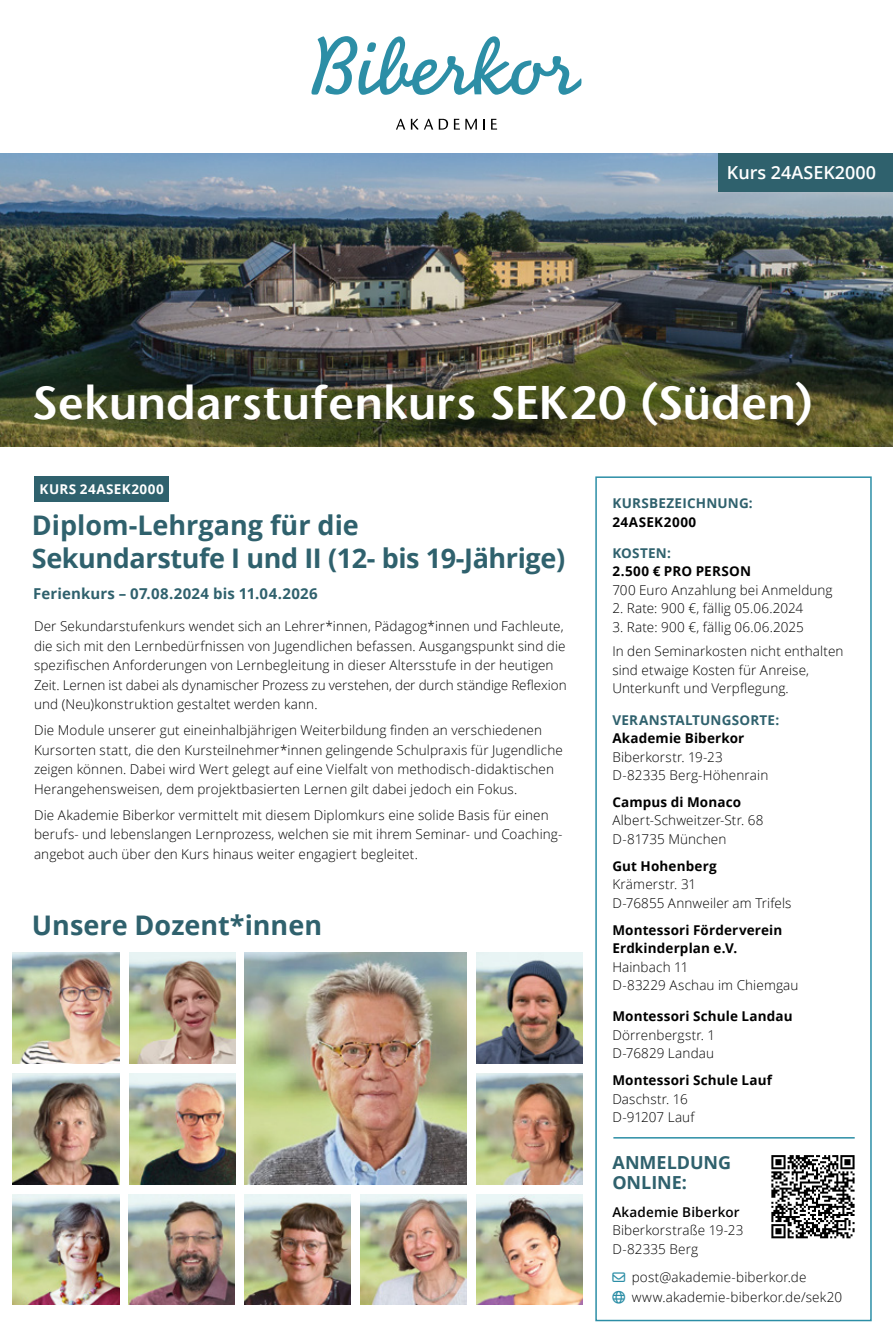
<style>
.page{position:relative;width:893px;height:1340px;background:#fff}
.page>*{position:absolute;margin:0;border:0;box-sizing:border-box;transform-origin:0 0}
.t1{font:45px "Stone Sans Semi Boold";letter-spacing:.005em;color:#fff}
.t2{font:700 27px/33px "Open Sans";color:#2f616d}
.t3{font:700 18px/19.5px "Open Sans";color:#2f616d}
.t4{font:600 18px "Open Sans";color:#fff}
.t5{font:700 15px "Open Sans";letter-spacing:.01em;color:#2f616d}
.t6{font:300 13.5px/19.5px "Open Sans";letter-spacing:.01em;color:#000}
.t7{font:700 13.5px/18.5px "Open Sans";letter-spacing:.01em;color:#000}
.t8{font:700 13.5px "Open Sans";letter-spacing:.02em;color:#2f616d}
.t9{font:600 13.5px "Open Sans";letter-spacing:.015em;color:#000}
.t10{font:700 13.5px "Open Sans";letter-spacing:.04em;color:#fff}
.t11{font:700 13.5px "Open Sans";letter-spacing:.04em;color:#000}
.s1{color:#2c8ea6}
</style>
<div class="page">
<img style="left:0;top:153px;width:893px;height:293px">
<div style="left:719px;top:153px;width:174px;height:38px;background:#2f616d"></div>
<div style="left:34px;top:476px;width:134px;height:26px;background:#2f616d"></div>
<div style="left:595px;top:476px;width:277px;height:845px;background:#fff;border:2px solid #2c8ea6"></div>
<hr style="left:613px;top:1137px;width:242px;height:1px;background:#2c8ea6">
<img style="left:13px;top:1194px;width:106px;height:110px">
<img style="left:476px;top:952px;width:107px;height:111px">
<img style="left:129px;top:1194px;width:106px;height:110px">
<img style="left:244px;top:1194px;width:107px;height:110px">
<img style="left:13px;top:1073px;width:106px;height:111px">
<img style="left:129px;top:1073px;width:106px;height:111px">
<img style="left:244px;top:952px;width:223px;height:232px">
<img style="left:476px;top:1194px;width:107px;height:110px">
<img style="left:360px;top:1194px;width:107px;height:110px">
<img style="left:13px;top:952px;width:106px;height:111px">
<img style="left:129px;top:952px;width:106px;height:111px">
<img style="left:476px;top:1073px;width:107px;height:111px">
<svg style="left:311px;top:36px;width:271px;height:59px"></svg>
<svg style="left:396px;top:119px;width:9px;height:11px"></svg>
<svg style="left:411px;top:119px;width:22px;height:11px"></svg>
<svg style="left:439px;top:119px;width:9px;height:11px"></svg>
<svg style="left:454px;top:119px;width:23px;height:11px"></svg>
<svg style="left:483px;top:119px;width:2px;height:11px"></svg>
<svg style="left:491px;top:119px;width:6px;height:11px"></svg>
<svg style="left:771px;top:1155px;width:83px;height:83px"></svg>
<h3 class="t4" style="left:727px;top:160px;width:151px">Kurs 24ASEK2000</h3>
<h1 class="t1" style="left:32px;top:374px;width:783px">Sekundarstufenkurs SEK20 (Süden)</h1>
<p class="t10" style="left:40px;top:480px;width:126px">KURS 24ASEK2000</p>
<h2 class="t2" style="left:32px;top:508px;width:535px">Diplom-Lehrgang für die<br>Sekundarstufe I und II (12- bis 19-Jährige)</h2>
<p class="t5" style="left:33px;top:582px;width:286px">Ferienkurs – 07.08.2024 bis 11.04.2026</p>
<p class="t6" style="left:34px;top:616px;width:534px">Der Sekundarstufenkurs wendet sich an Lehrer*innen, Pädagog*innen und Fachleute, die sich mit den Lernbedürfnissen von Jugendlichen befassen. Ausgangspunkt sind die spezifischen Anforderungen von Lernbegleitung in dieser Altersstufe in der heutigen Zeit. Lernen ist dabei als dynamischer Prozess zu verstehen, der durch ständige Reflexion und (Neu)konstruktion gestaltet werden kann.</p>
<p class="t6" style="left:34px;top:720px;width:530px">Die Module unserer gut eineinhalbjährigen Weiterbildung finden an verschiedenen Kursorten statt, die den Kursteilnehmer*innen gelingende Schulpraxis für Jugendliche zeigen können. Dabei wird Wert gelegt auf eine Vielfalt von methodisch-didaktischen Herangehensweisen, dem projektbasierten Lernen gilt dabei jedoch ein Fokus.</p>
<p class="t6" style="left:34px;top:804px;width:530px">Die Akademie Biberkor vermittelt mit diesem Diplomkurs eine solide Basis für einen berufs- und lebenslangen Lernprozess, welchen sie mit ihrem Seminar- und Coaching&shy;angebot auch über den Kurs hinaus weiter engagiert begleitet.</p>
<h2 class="t2" style="left:32px;top:908px;width:292px">Unsere Dozent*innen</h2>
<p class="t8" style="left:612px;top:493px;width:142px">KURSBEZEICHNUNG:</p>
<p class="t11" style="left:612px;top:512px;width:85px">24ASEK2000</p>
<p class="t8" style="left:612px;top:543px;width:60px">KOSTEN:</p>
<p class="t7" style="left:612px;top:561px;width:140px">2.500 € PRO PERSON</p>
<p class="t6" style="left:612px;top:579px;width:222px">700 Euro Anzahlung bei Anmeldung</p>
<p class="t6" style="left:612px;top:598px;width:192px">2. Rate: 900 €, fällig 05.06.2024</p>
<p class="t6" style="left:612px;top:614px;width:233px;line-height:24.9px">3. Rate: 900 €, fällig 06.06.2025<br>In den Seminarkosten nicht enthalten</p>
<p class="t6" style="left:612px;top:660px;width:198px;line-height:18.5px">sind etwaige Kosten für Anreise,<br>Unterkunft und Verpflegung.</p>
<p class="t8" style="left:612px;top:710px;width:168px">VERANSTALTUNGSORTE:</p>
<p class="t7" style="left:612px;top:728px;width:133px">Akademie Biberkor</p>
<p class="t6" style="left:612px;top:747px;width:157px;line-height:18.5px">Biberkorstr. 19-23<br>D-82335 Berg-Höhenrain</p>
<p class="t7" style="left:612px;top:792px;width:130px">Campus di Monaco</p>
<p class="t6" style="left:612px;top:811px;width:153px;line-height:18.5px">Albert-Schweitzer-Str. 68<br>D-81735 München</p>
<p class="t7" style="left:612px;top:856px;width:106px">Gut Hohenberg</p>
<p class="t6" style="left:612px;top:874px;width:181px;line-height:18.5px">Krämerstr. 31<br>D-76855 Annweiler am Trifels</p>
<p class="t7" style="left:612px;top:920px;width:172px">Montessori Förderverein<br>Erdkinderplan e.V.</p>
<p class="t6" style="left:612px;top:957px;width:188px;line-height:18.5px">Hainbach 11<br>D-83229 Aschau im Chiemgau</p>
<p class="t7" style="left:612px;top:1006px;width:182px">Montessori Schule Landau</p>
<p class="t6" style="left:612px;top:1025px;width:104px;line-height:18.5px">Dörrenbergstr. 1<br>D-76829 Landau</p>
<p class="t7" style="left:612px;top:1070px;width:161px">Montessori Schule Lauf</p>
<p class="t6" style="left:612px;top:1089px;width:84px;line-height:18.5px">Daschstr. 16<br>D-91207 Lauf</p>
<h3 class="t3" style="left:612px;top:1152px;width:120px">ANMELDUNG<br>ONLINE:</h3>
<p class="t9" style="left:612px;top:1202px;width:129px">Akademie Biberkor</p>
<p class="t6" style="left:612px;top:1219px;width:133px">Biberkorstraße 19-23<br>D-82335 Berg</p>
<p class="t6" style="left:632px;top:1267px;width:212px;text-indent:-19px"><span class="s1">■❖●□</span> post@akademie-biberkor.de www.akademie-biberkor.de/sek20</p>
</div>
